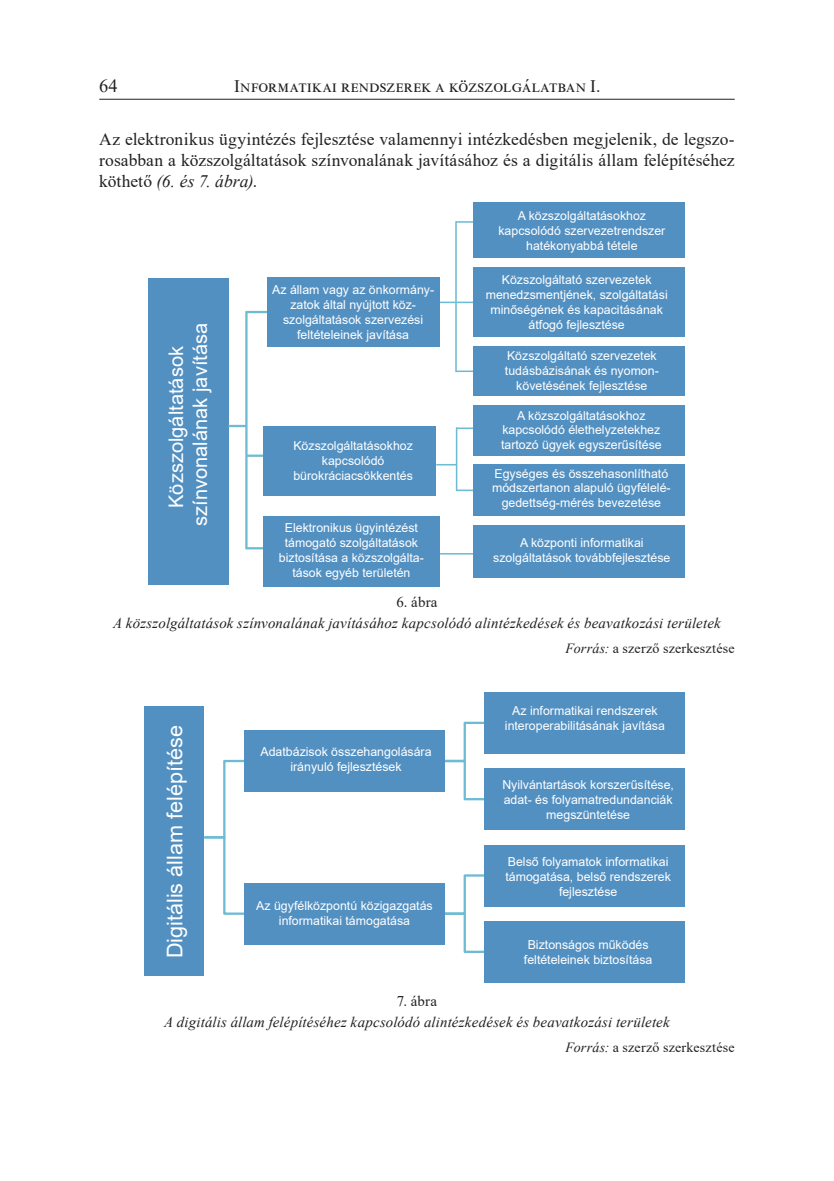
<style>
.page{position:relative;width:834px;height:1181px;background:#fff}
.page>*{position:absolute;margin:0;border:0;box-sizing:border-box;transform-origin:0 0}
.t1{font:21.53px "Arial";color:#fff}
.t2{font:20.12px/24.2px "Arial";color:#fff;text-align:center}
.t3{font:18.38px "Times New Roman";color:#231f20}
._3_1_1__Első_bekezdé{font:17.5px/21px "Times New Roman";letter-spacing:.01em;color:#231f20;text-align:justify}
._3_1_1__Első_bekezdé-2{font:17.5px "Times New Roman";letter-spacing:.1em;color:#231f20}
.Képaláírás{font:italic 14.88px "Times New Roman";letter-spacing:.015em;color:#231f20}
.ábranév{font:14.88px "Times New Roman";letter-spacing:.01em;color:#231f20}
.ábra_forrás{font:14px "Times New Roman";letter-spacing:.015em;color:#231f20}
.t4{font:12.42px/14.9px "Arial";color:#fff;text-align:center}
.s1{font-style:italic}
</style>
<div class="page">
<hr style="left:99px;top:99px;width:635px;height:1px;background:#231f20">
<svg style="left:456px;top:221px;width:17px;height:2px"></svg>
<hr style="left:439px;top:302px;width:34px;height:1px;background:#6ebcd4">
<svg style="left:456px;top:370px;width:17px;height:2px"></svg>
<svg style="left:436px;top:464px;width:20px;height:1px"></svg>
<svg style="left:456px;top:489px;width:17px;height:2px"></svg>
<svg style="left:457px;top:427px;width:16px;height:2px"></svg>
<hr style="left:439px;top:553px;width:34px;height:1px;background:#6ebcd4">
<hr style="left:245px;top:547px;width:21px;height:2px;background:#6ebcd4">
<hr style="left:246px;top:454px;width:20px;height:3px;background:#6ebcd4">
<hr style="left:246px;top:311px;width:22px;height:2px;background:#6ebcd4">
<div style="left:148px;top:278px;width:80px;height:307px;background:#5390c2"></div>
<div style="left:267px;top:277px;width:173px;height:70px;background:#5390c2"></div>
<div style="left:473px;top:202px;width:212px;height:55px;background:#5390c2"></div>
<div style="left:473px;top:267px;width:212px;height:70px;background:#5390c2"></div>
<div style="left:473px;top:346px;width:212px;height:50px;background:#5390c2"></div>
<div style="left:263px;top:426px;width:173px;height:69px;background:#5390c2"></div>
<div style="left:473px;top:405px;width:212px;height:51px;background:#5390c2"></div>
<div style="left:473px;top:465px;width:212px;height:51px;background:#5390c2"></div>
<div style="left:263px;top:516px;width:176px;height:70px;background:#5390c2"></div>
<div style="left:473px;top:525px;width:212px;height:52px;background:#5390c2"></div>
<svg style="left:228px;top:425px;width:17px;height:2px"></svg>
<hr style="left:245px;top:311px;width:2px;height:237px;background:#6ebcd4">
<hr style="left:455px;top:221px;width:1px;height:151px;background:#6ebcd4">
<hr style="left:456px;top:427px;width:1px;height:63px;background:#6ebcd4">
<svg style="left:442px;top:874px;width:45px;height:79px"></svg>
<svg style="left:442px;top:721px;width:45px;height:80px"></svg>
<svg style="left:204px;top:759px;width:43px;height:156px"></svg>
<div style="left:244px;top:730px;width:200px;height:61px;background:#5390c2"></div>
<div style="left:144px;top:706px;width:60px;height:270px;background:#5390c2"></div>
<div style="left:484px;top:692px;width:201px;height:61px;background:#5390c2"></div>
<div style="left:484px;top:768px;width:201px;height:61px;background:#5390c2"></div>
<div style="left:244px;top:883px;width:200px;height:61px;background:#5390c2"></div>
<div style="left:484px;top:845px;width:201px;height:61px;background:#5390c2"></div>
<div style="left:484px;top:921px;width:201px;height:61px;background:#5390c2"></div>
<h3 class="t3" style="left:99px;top:73px;width:20px">64</h3>
<h3 class="_3_1_1__Első_bekezdé-2" style="left:234px;top:73px;width:368px">Informatikai rendszerek a közszolgálatban I.</h3>
<p class="_3_1_1__Első_bekezdé" style="left:99px;top:128px;width:636px">Az elektronikus ügyintézés fejlesztése valamennyi intézkedésben megjelenik, de legszo&shy;rosabban a közszolgáltatások színvonalának javításához és a digitális állam felépítéséhez köthető <span class="s1">(6. és 7. ábra)</span>.</p>
<p class="t4" style="left:498px;top:208px;width:168px">A közszolgáltatásokhoz kapcsolódó szervezetrendszer hatékonyabbá tétele</p>
<p class="t4" style="left:485px;top:272px;width:183px">Közszolgáltató szervezetek menedzsmentjének, szolgáltatási minőségének és kapacitásának átfogó fejlesztése</p>
<p class="t4" style="left:272px;top:282px;width:163px">Az állam vagy az önkormány&shy;zatok által nyújtott köz&shy;szolgáltatások szervezési feltételeinek javítása</p>
<p class="t2" style="left:164px;top:526px;width:205px;rotate:-90deg">Közszolgáltatások színvonalának javítása</p>
<p class="t4" style="left:505px;top:348px;width:155px">Közszolgáltató szervezetek tudásbázisának és nyomon&shy;követésének fejlesztése</p>
<p class="t4" style="left:501px;top:408px;width:162px">A közszolgáltatásokhoz kapcsolódó élethelyzetekhez tartozó ügyek egyszerűsítése</p>
<p class="t4" style="left:492px;top:465px;width:180px">Egységes és összehasonlítható módszertanon alapuló ügyfélelé&shy;gedettség-mérés bevezetése</p>
<p class="t4" style="left:493px;top:535px;width:179px">A központi informatikai szolgáltatások továbbfejlesztése</p>
<p class="t4" style="left:293px;top:438px;width:121px">Közszolgáltatásokhoz kapcsolódó bürokráciacsökkentés</p>
<p class="t4" style="left:279px;top:520px;width:146px">Elektronikus ügyintézést támogató szolgáltatások biztosítása a közszolgálta&shy;tások egyéb területén</p>
<p class="ábranév" style="left:396px;top:592px;width:43px">6. ábra</p>
<p class="Képaláírás" style="left:113px;top:613px;width:609px">A közszolgáltatások színvonalának javításához kapcsolódó alintézkedések és beavatkozási területek</p>
<p class="ábra_forrás" style="left:565px;top:638px;width:171px"><span class="s1">Forrás:</span> a szerző szerkesztése</p>
<p class="t1" style="left:160px;top:958px;width:234px;rotate:-90deg">Digitális állam felépítése</p>
<p class="t4" style="left:260px;top:744px;width:172px">Adatbázisok összehangolására irányuló fejlesztések</p>
<p class="t4" style="left:256px;top:898px;width:178px">Az ügyfélközpontú közigazgatás informatikai támogatása</p>
<p class="t4" style="left:505px;top:703px;width:161px">Az informatikai rendszerek interoperabilitásának javítása</p>
<p class="t4" style="left:502px;top:777px;width:173px">Nyilvántartások korszerűsítése, adat- és folyamatredundanciák megszüntetése</p>
<p class="t4" style="left:505px;top:854px;width:167px">Belső folyamatok informatikai támogatása, belső rendszerek fejlesztése</p>
<p class="t4" style="left:527px;top:937px;width:122px">Biztonságos működés</p>
<p class="t4" style="left:524px;top:952px;width:130px">feltételeinek biztosítása</p>
<p class="ábranév" style="left:397px;top:991px;width:42px">7. ábra</p>
<p class="Képaláírás" style="left:164px;top:1012px;width:507px">A digitális állam felépítéséhez kapcsolódó alintézkedések és beavatkozási területek</p>
<p class="ábra_forrás" style="left:565px;top:1037px;width:171px"><span class="s1">Forrás:</span> a szerző szerkesztése</p>
</div>
